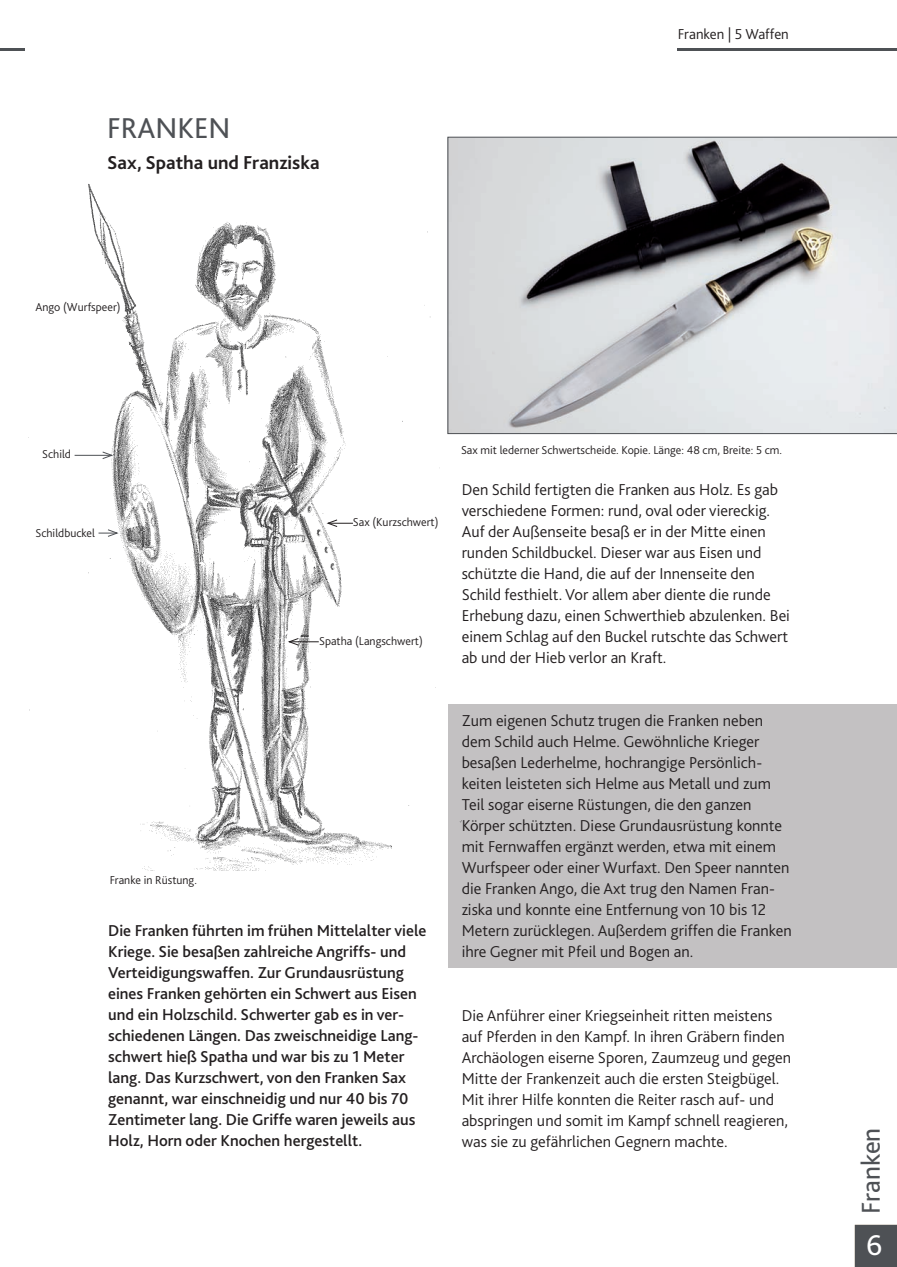
<style>
.page{position:relative;width:897px;height:1267px;background:#fff}
.page>*{position:absolute;margin:0;border:0;box-sizing:border-box;transform-origin:0 0}
.t1{font:30px "Bliss 2";color:#4e5155}
.t2{font:30px "Bliss 2";color:#fff}
.t3{font:27px "Bliss 2";color:#4e5155}
.t4{font:700 19.5px "Bliss 2";color:#231f20}
.t5{font:300 16.5px/21px "Bliss 2";color:#231f20}
.t6{font:500 16.5px/21px "Bliss 2";color:#231f20}
.t7{font:300 15px "Bliss 2";color:#231f20}
.t8{font:300 12px "Bliss 2";color:#231f20}
</style>
<div class="page">
<div style="left:448px;top:704px;width:448px;height:263px;background:#c3c1c2"></div>
<hr style="left:676px;top:48px;width:220px;height:3px;background:#4e5155">
<hr style="left:0;top:48px;width:24px;height:3px;background:#4e5155">
<img style="left:28px;top:183px;width:433px;height:687px">
<svg style="left:447px;top:137px;width:449px;height:297px"></svg>
<svg style="left:326px;top:519px;width:27px;height:8px"></svg>
<hr style="left:289px;top:641px;width:30px;height:1px;background:#231f20">
<svg style="left:287px;top:637px;width:12px;height:9px"></svg>
<hr style="left:75px;top:455px;width:37px;height:1px;background:#4e5155">
<svg style="left:102px;top:451px;width:12px;height:8px"></svg>
<svg style="left:98px;top:529px;width:21px;height:8px"></svg>
<div style="left:854px;top:1224px;width:43px;height:43px;background:#4e5155"></div>
<h1 class="t1" style="left:107px;top:110px;width:125px">FRANKEN</h1>
<p class="t4" style="left:107px;top:150px;width:214px">Sax, Spatha und Franziska</p>
<p class="t8" style="left:35px;top:300px;width:87px">Ango (Wurfspeer)</p>
<p class="t7" style="left:677px;top:24px;width:112px">Franken | 5 Waffen</p>
<p class="t8" style="left:42px;top:447px;width:30px">Schild</p>
<p class="t8" style="left:35px;top:525px;width:61px">Schildbuckel</p>
<p class="t8" style="left:353px;top:514px;width:87px">Sax (Kurzschwert)</p>
<p class="t8" style="left:319px;top:633px;width:105px">Spatha (Langschwert)</p>
<p class="t8" style="left:110px;top:872px;width:89px">Franke in Rüstung.</p>
<p class="t6" style="left:108px;top:919px;width:320px">Die Franken führten im frühen Mittelalter viele Kriege. Sie besaßen zahlreiche Angriffs- und Verteidigungswaffen. Zur Grundausrüstung eines Franken gehörten ein Schwert aus Eisen und ein Holzschild. Schwerter gab es in ver&shy;schiedenen Längen. Das zweischneidige Lang&shy;schwert hieß Spatha und war bis zu 1 Meter lang. Das Kurzschwert, von den Franken Sax genannt, war einschneidig und nur 40 bis 70<br>Zentimeter lang. Die Griffe waren jeweils aus Holz, Horn oder Knochen hergestellt.</p>
<p class="t8" style="left:461px;top:442px;width:322px">Sax mit lederner Schwertscheide. Kopie. Länge: 48 cm, Breite: 5 cm.</p>
<p class="t5" style="left:461px;top:478px;width:330px">Den Schild fertigten die Franken aus Holz. Es gab verschiedene Formen: rund, oval oder viereckig.<br>Auf der Außenseite besaß er in der Mitte einen runden Schildbuckel. Dieser war aus Eisen und schützte die Hand, die auf der Innenseite den Schild festhielt. Vor allem aber diente die runde Erhebung dazu, einen Schwerthieb abzulenken. Bei einem Schlag auf den Buckel rutschte das Schwert ab und der Hieb verlor an Kraft.</p>
<p class="t5" style="left:461px;top:709px;width:331px">Zum eigenen Schutz trugen die Franken neben dem Schild auch Helme. Gewöhnliche Krieger besaßen Lederhelme, hochrangige Persönlich&shy;keiten leisteten sich Helme aus Metall und zum Teil sogar eiserne Rüstungen, die den ganzen Körper schützten. Diese Grundausrüstung konnte mit Fernwaffen ergänzt werden, etwa mit einem Wurfspeer oder einer Wurfaxt. Den Speer nannten die Franken Ango, die Axt trug den Namen Fran&shy;ziska und konnte eine Entfernung von 10 bis 12<br>Metern zurücklegen. Außerdem griffen die Franken ihre Gegner mit Pfeil und Bogen an.</p>
<p class="t5" style="left:461px;top:1004px;width:331px">Die Anführer einer Kriegseinheit ritten meistens auf Pferden in den Kampf. In ihren Gräbern finden Archäologen eiserne Sporen, Zaumzeug und gegen Mitte der Frankenzeit auch die ersten Steigbügel.<br>Mit ihrer Hilfe konnten die Reiter rasch auf- und abspringen und somit im Kampf schnell reagieren, was sie zu gefährlichen Gegnern machte.</p>
<h2 class="t3" style="left:854px;top:1213px;width:88px;rotate:-90deg">Franken</h2>
<h1 class="t2" style="left:866px;top:1226px;width:18px">61</h1>
</div>
